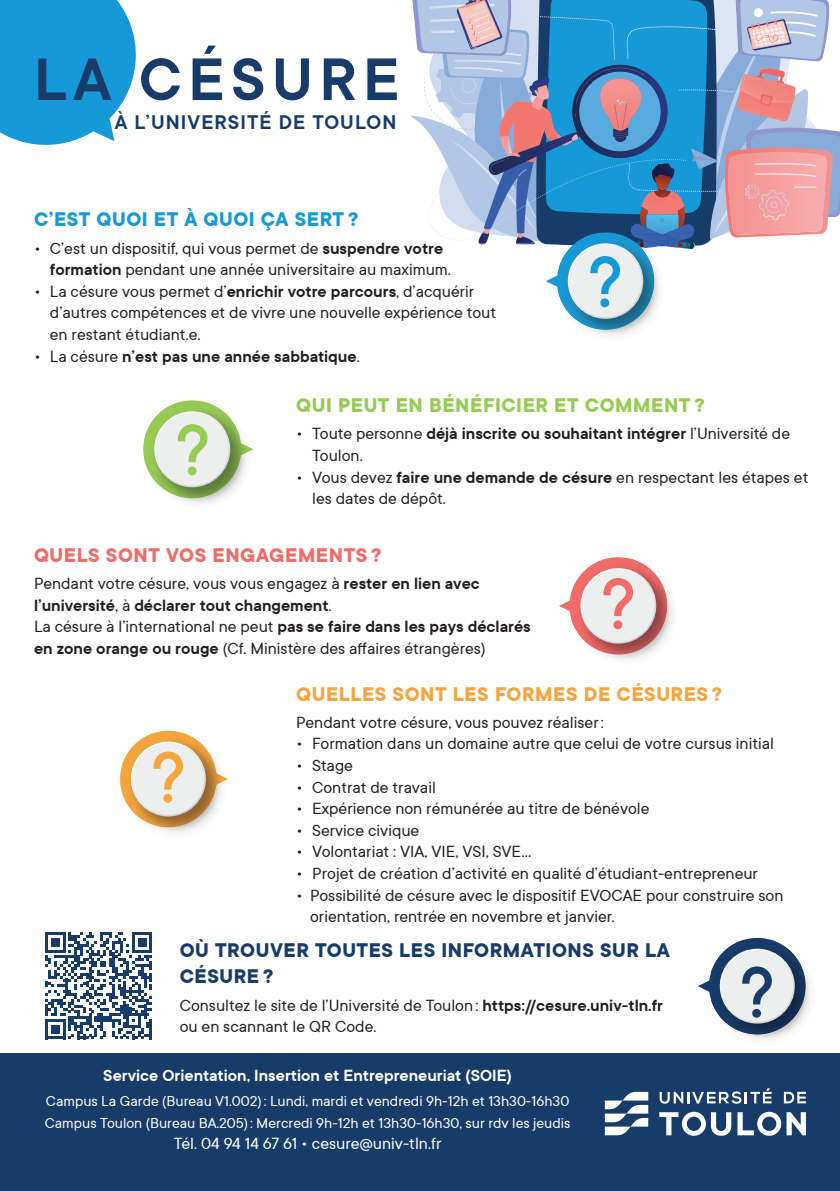
<style>
.page{position:relative;width:840px;height:1191px;background:#fff}
.page>*{position:absolute;margin:0;border:0;box-sizing:border-box;transform-origin:0 0}
.t1{font:500 80px "TT Commons Classic";color:#1599d7}
.t2{font:500 80px "TT Commons Classic";color:#96cb54}
.t3{font:500 80px "TT Commons Classic";color:#f5a53e}
.t4{font:500 80px "TT Commons Classic";color:#173c6a}
.t5{font:500 80px "TT Commons Classic";color:#f16c68}
.t6{font:600 66px "TT Commons Classic";letter-spacing:.1em;color:#173c6a}
.t7{font:700 22px/26.4px "TT Commons Classic";letter-spacing:.025em;color:#173c6a}
.t8{font:700 22px "TT Commons Classic";letter-spacing:.025em;color:#f5a53e}
.t9{font:700 22px "TT Commons Classic";letter-spacing:.025em;color:#96cb54}
.t10{font:700 22px "TT Commons Classic";letter-spacing:.025em;color:#f16c68}
.t11{font:700 22px "TT Commons Classic";letter-spacing:.025em;color:#1599d7}
.t12{font:600 22px "TT Commons Classic";letter-spacing:.05em;color:#173c6a}
.t13{font:18px/21.6px "TT Commons Classic";color:#231f20}
.t14{font:600 18px "TT Commons Classic";color:#fff}
.t15{font:600 18px "TT Commons Classic";color:#231f20}
.t16{font:18px "TT Commons Classic";color:#fff}
.t17{font:16px/21.6px "TT Commons Classic";color:#fff}
.s1{font-weight:600}
.s2{font-weight:400}
</style>
<div class="page">
<div style="left:0;top:1053px;width:839px;height:138px;background:#173c6a"></div>
<svg style="left:604px;top:1091px;width:44px;height:44px"></svg>
<svg style="left:659px;top:1088px;width:112px;height:15px"></svg>
<svg style="left:783px;top:1091px;width:22px;height:12px"></svg>
<svg style="left:786px;top:1112px;width:19px;height:23px"></svg>
<svg style="left:659px;top:1111px;width:72px;height:24px"></svg>
<svg style="left:737px;top:1111px;width:43px;height:24px"></svg>
<svg style="left:0;top:0;width:136px;height:145px;background:#2ba2da"></svg>
<svg style="left:411px;top:0;width:428px;height:333px"></svg>
<div style="left:569px;top:245px;width:72px;height:72px;background:#edeeee;border-radius:50%"></div>
<svg style="left:559px;top:557px;width:112px;height:101px"></svg>
<div style="left:581px;top:570px;width:73px;height:72px;background:#edeeee;border-radius:50%"></div>
<svg style="left:143px;top:400px;width:110px;height:102px"></svg>
<div style="left:156px;top:413px;width:72px;height:72px;background:#edeeee;border-radius:50%"></div>
<svg style="left:120px;top:730px;width:108px;height:100px"></svg>
<div style="left:132px;top:743px;width:72px;height:72px;background:#edeeee;border-radius:50%"></div>
<svg style="left:698px;top:937px;width:111px;height:102px"></svg>
<div style="left:721px;top:950px;width:71px;height:72px;background:#edeeee;border-radius:50%"></div>
<svg style="left:45px;top:932px;width:107px;height:107px"></svg>
<hr style="left:149px;top:1019px;width:3px;height:20px;background:#173c6a">
<h2 class="t6" style="left:34px;top:37px;width:366px">LA CÉSURE</h2>
<p class="t12" style="left:115px;top:108px;width:283px">À L’UNIVERSITÉ DE TOULON</p>
<p class="t11" style="left:34px;top:205px;width:325px">C’EST QUOI ET À QUOI ÇA SERT ?</p>
<p class="t13" style="left:50px;top:236px;width:402px;text-indent:-16px">• C’est un dispositif, qui vous permet de <span class="s1">suspendre votre formation</span> pendant une année universitaire au maximum.</p>
<p class="t13" style="left:50px;top:280px;width:447px;text-indent:-16px">• La césure vous permet d’<span class="s1">enrichir votre parcours</span>, d’acquérir d’autres compétences et de vivre une nouvelle expérience tout en restant étudiant.e.</p>
<p class="t15" style="left:34px;top:344px;width:327px"><span class="s2">• La césure</span> n’est pas une année sabbatique<span class="s2">.</span></p>
<h1 class="t1" style="left:587px;top:232px;width:36px">?</h1>
<h1 class="t2" style="left:175px;top:400px;width:36px">?</h1>
<p class="t9" style="left:296px;top:391px;width:409px">QUI PEUT EN BÉNÉFICIER ET COMMENT ?</p>
<p class="t13" style="left:312px;top:422px;width:479px;text-indent:-16px">• Toute personne <span class="s1">déjà inscrite ou souhaitant intégrer</span> l’Université de<br>Toulon.</p>
<p class="t13" style="left:312px;top:465px;width:497px;text-indent:-16px">• Vous devez <span class="s1">faire une demande de césure</span> en respectant les étapes et les dates de dépôt.</p>
<p class="t10" style="left:34px;top:540px;width:349px">QUELS SONT VOS ENGAGEMENTS ?</p>
<p class="t13" style="left:34px;top:572px;width:498px">Pendant votre césure, vous vous engagez à <span class="s1">rester en lien avec l’université</span>, à <span class="s1">déclarer tout changement</span>.<br>La césure à l’international ne peut <span class="s1">pas se faire dans les pays déclarés en zone orange ou rouge</span> (Cf. Ministère des affaires étrangères)</p>
<h1 class="t5" style="left:600px;top:553px;width:36px">?</h1>
<h1 class="t3" style="left:151px;top:727px;width:36px">?</h1>
<p class="t8" style="left:296px;top:679px;width:427px">QUELLES SONT LES FORMES DE CÉSURES ?</p>
<p class="t13" style="left:296px;top:711px;width:309px">Pendant votre césure, vous pouvez réaliser :</p>
<p class="t13" style="left:296px;top:732px;width:479px">• Formation dans un domaine autre que celui de votre cursus initial</p>
<p class="t13" style="left:296px;top:754px;width:58px">• Stage</p>
<p class="t13" style="left:296px;top:775px;width:141px">• Contrat de travail</p>
<p class="t13" style="left:296px;top:797px;width:354px">• Expérience non rémunérée au titre de bénévole</p>
<p class="t13" style="left:296px;top:819px;width:124px">• Service civique</p>
<p class="t13" style="left:296px;top:840px;width:236px">• Volontariat : VIA, VIE, VSI, SVE…</p>
<p class="t13" style="left:296px;top:862px;width:463px">• Projet de création d’activité en qualité d’étudiant-entrepreneur</p>
<p class="t13" style="left:310px;top:883px;width:474px;text-indent:-14px">• Possibilité de césure avec le dispositif EVOCAE pour construire son orientation, rentrée en novembre et janvier.</p>
<p class="t7" style="left:180px;top:936px;width:491px">OÙ TROUVER TOUTES LES INFORMATIONS SUR LA<br>CÉSURE ?</p>
<p class="t13" style="left:180px;top:993px;width:484px">Consultez le site de l’Université de Toulon : <span class="s1">https://cesure.univ-tln.fr </span>ou en scannant le QR Code.</p>
<p class="t14" style="left:103px;top:1064px;width:410px">Service Orientation, Insertion et Entrepreneuriat (SOIE)</p>
<p class="t17" style="left:45px;top:1089px;width:527px">Campus La Garde (Bureau V1.002) : Lundi, mardi et vendredi 9h-12h et 13h30-16h30<br>Campus Toulon (Bureau BA.205) : Mercredi 9h-12h et 13h30-16h30, sur rdv les jeudis</p>
<p class="t16" style="left:174px;top:1132px;width:269px">Tél. 04 94 14 67 61 • cesure@univ-tln.fr</p>
<h1 class="t4" style="left:739px;top:942px;width:36px">?</h1>
</div>
